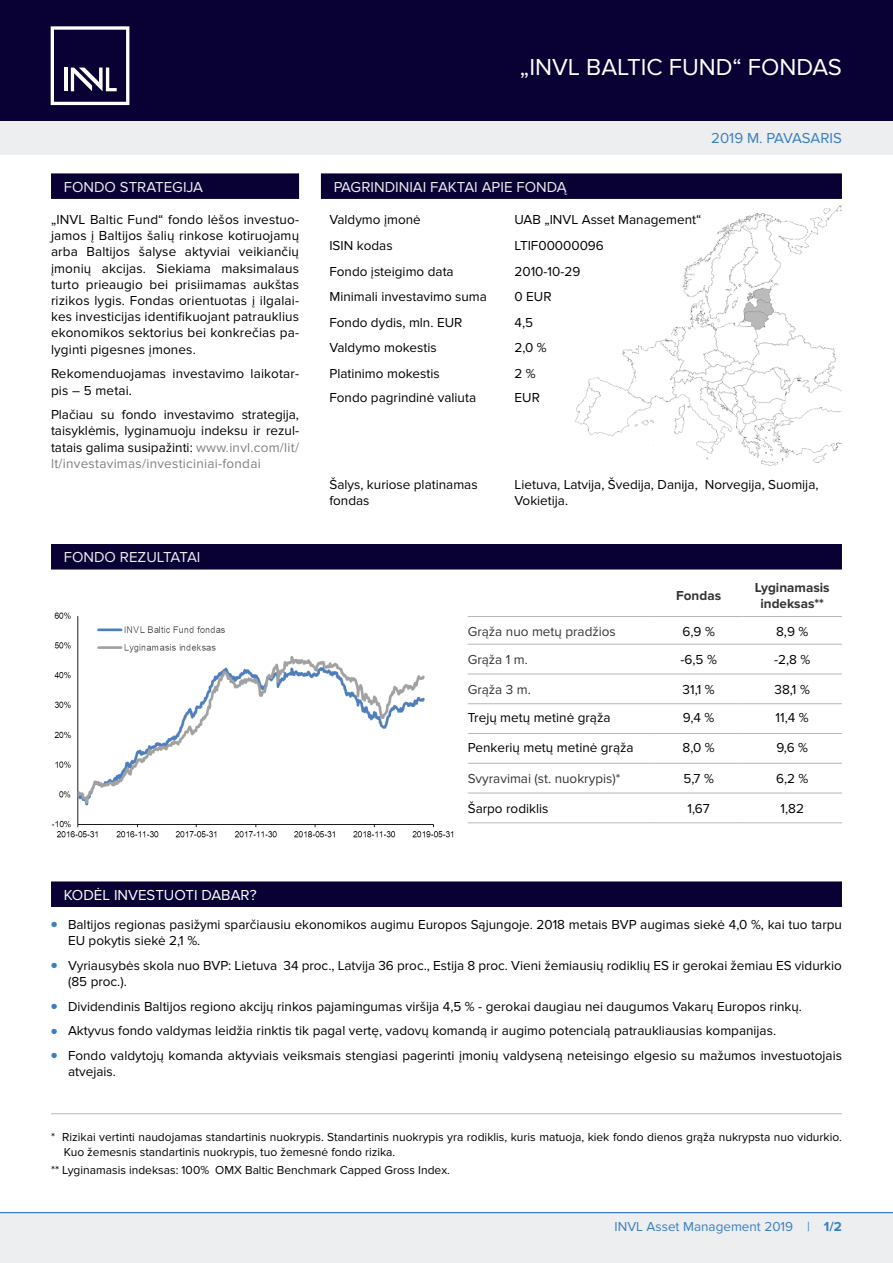
<style>
.page{position:relative;width:893px;height:1263px;background:#fff}
.page>*{position:absolute;margin:0;border:0;box-sizing:border-box;transform-origin:0 0}
.t1{font:24px "Proxima Nova";color:#fff}
.antraste_4_-_MĖLYNA{font:15px "Proxima Nova";color:#eceeef}
.antraste_2{font:15px "Proxima Nova";color:#fff}
.t2{font:15px "Proxima Nova";color:#3b7fc2}
.textas_justify{font:13.5px/16.2px "Proxima Nova";color:#000}
.t3{font:13.5px "Proxima Nova";color:#353437}
.t4{font:13.5px "Proxima Nova";color:#3b7fc2}
.t5{font:700 13.5px/16.2px "Proxima Nova";color:#353437;text-align:center}
.t6{font:12px/14.4px "Proxima Nova";color:#000}
.s1{color:#807f83}
.s2{font-weight:300;font-size:9px;color:#3b7fc2}
.s3{font-weight:700}
</style>
<div class="page">
<div style="left:0;top:117px;width:893px;height:37px;background:#eceeef"></div>
<div style="left:0;top:0;width:893px;height:120px;background:#090034"></div>
<div style="left:0;top:1212px;width:893px;height:51px;background:#eceeef"></div>
<hr style="left:0;top:1212px;width:893px;height:1px;background:#3b7fc2">
<svg style="left:51px;top:26px;width:78px;height:79px"></svg>
<img style="left:574px;top:205px;width:268px;height:261px">
<div style="left:51px;top:173px;width:248px;height:26px;background:#090034"></div>
<div style="left:321px;top:173px;width:521px;height:26px;background:#090034"></div>
<div style="left:51px;top:544px;width:791px;height:25px;background:#090034"></div>
<hr style="left:468px;top:616px;width:187px;height:1px;background:#b6b7bb">
<hr style="left:655px;top:616px;width:87px;height:1px;background:#b6b7bb">
<hr style="left:742px;top:616px;width:100px;height:1px;background:#b6b7bb">
<hr style="left:468px;top:644px;width:187px;height:1px;background:#b6b7bb">
<hr style="left:655px;top:644px;width:87px;height:1px;background:#b6b7bb">
<hr style="left:742px;top:644px;width:100px;height:1px;background:#b6b7bb">
<hr style="left:468px;top:674px;width:187px;height:1px;background:#b6b7bb">
<hr style="left:655px;top:674px;width:87px;height:1px;background:#b6b7bb">
<hr style="left:742px;top:674px;width:100px;height:1px;background:#b6b7bb">
<hr style="left:468px;top:703px;width:187px;height:1px;background:#b6b7bb">
<hr style="left:655px;top:703px;width:87px;height:1px;background:#b6b7bb">
<hr style="left:742px;top:703px;width:100px;height:1px;background:#b6b7bb">
<hr style="left:468px;top:733px;width:187px;height:1px;background:#b6b7bb">
<hr style="left:655px;top:733px;width:87px;height:1px;background:#b6b7bb">
<hr style="left:742px;top:733px;width:100px;height:1px;background:#b6b7bb">
<hr style="left:468px;top:763px;width:187px;height:1px;background:#b6b7bb">
<hr style="left:655px;top:763px;width:87px;height:1px;background:#b6b7bb">
<hr style="left:742px;top:763px;width:100px;height:1px;background:#b6b7bb">
<hr style="left:468px;top:793px;width:187px;height:1px;background:#b6b7bb">
<hr style="left:655px;top:793px;width:87px;height:1px;background:#b6b7bb">
<hr style="left:742px;top:793px;width:100px;height:1px;background:#b6b7bb">
<hr style="left:468px;top:822px;width:187px;height:1px;background:#b6b7bb">
<hr style="left:655px;top:822px;width:87px;height:1px;background:#b6b7bb">
<hr style="left:742px;top:822px;width:100px;height:1px;background:#b6b7bb">
<div style="left:51px;top:881px;width:791px;height:26px;background:#090034"></div>
<hr style="left:51px;top:1113px;width:791px;height:1px;background:#b6b7bb">
<img style="left:52px;top:612px;width:402px;height:226px">
<p class="t1" style="left:520px;top:54px;width:323px">„INVL BALTIC FUND“ FONDAS</p>
<p class="t2" style="left:711px;top:130px;width:132px">2019 M. PAVASARIS</p>
<p class="antraste_4_-_MĖLYNA" style="left:64px;top:178px;width:141px">FONDO STRATEGIJA</p>
<p class="antraste_4_-_MĖLYNA" style="left:334px;top:178px;width:234px">PAGRINDINIAI FAKTAI APIE FONDĄ</p>
<p class="textas_justify" style="left:51px;top:212px;width:250px;text-align:justify">„INVL Baltic Fund“ fondo lėšos investuo&shy;jamos į Baltijos šalių rinkose kotiruojamų arba Baltijos šalyse aktyviai veikiančių įmonių akcijas. Siekiama maksimalaus turto prieaugio bei prisiimamas aukštas rizikos lygis. Fondas orientuotas į ilgalai&shy;kes investicijas identifikuojant patrauklius ekonomikos sektorius bei konkrečias pa&shy;lyginti pigesnes įmones.</p>
<p class="textas_justify" style="left:51px;top:366px;width:250px">Rekomenduojamas investavimo laikotar&shy;pis – 5 metai.</p>
<p class="textas_justify" style="left:51px;top:407px;width:250px;text-align:justify">Plačiau su fondo investavimo strategija, taisyklėmis, lyginamuoju indeksu ir rezul&shy;tatais galima susipažinti: <span class="s1">www.invl.com/lit/ lt/investavimas/investiciniai-fondai</span></p>
<p class="textas_justify" style="left:329px;top:212px;width:93px">Valdymo įmonė</p>
<p class="textas_justify" style="left:514px;top:212px;width:188px">UAB „INVL Asset Management“</p>
<p class="textas_justify" style="left:329px;top:238px;width:65px">ISIN kodas</p>
<p class="textas_justify" style="left:514px;top:238px;width:91px">LTIF00000096</p>
<p class="textas_justify" style="left:329px;top:263px;width:126px">Fondo įsteigimo data</p>
<p class="textas_justify" style="left:514px;top:263px;width:67px">2010-10-29</p>
<p class="textas_justify" style="left:329px;top:289px;width:159px">Minimali investavimo suma</p>
<p class="textas_justify" style="left:514px;top:289px;width:39px">0 EUR</p>
<p class="textas_justify" style="left:329px;top:314px;width:134px">Fondo dydis, mln. EUR</p>
<p class="textas_justify" style="left:514px;top:314px;width:20px">4,5</p>
<p class="textas_justify" style="left:329px;top:340px;width:109px">Valdymo mokestis</p>
<p class="textas_justify" style="left:514px;top:340px;width:34px">2,0 %</p>
<p class="textas_justify" style="left:329px;top:365px;width:112px">Platinimo mokestis</p>
<p class="textas_justify" style="left:514px;top:365px;width:23px">2 %</p>
<p class="textas_justify" style="left:329px;top:389px;width:148px">Fondo pagrindinė valiuta</p>
<p class="textas_justify" style="left:514px;top:389px;width:27px">EUR</p>
<p class="antraste_4_-_MĖLYNA" style="left:64px;top:549px;width:138px">FONDO REZULTATAI</p>
<p class="textas_justify" style="left:329px;top:476px;width:150px">Šalys, kuriose platinamas fondas</p>
<p class="textas_justify" style="left:514px;top:476px;width:306px">Lietuva, Latvija, Švedija, Danija, Norvegija, Suomija,<br>Vokietija.</p>
<p class="t5" style="left:676px;top:588px;width:46px">Fondas</p>
<p class="t5" style="left:755px;top:579px;width:76px">Lyginamasis indeksas**</p>
<p class="t3" style="left:468px;top:623px;width:150px">Grąža nuo metų pradžios</p>
<p class="textas_justify" style="left:682px;top:623px;width:34px">6,9 %</p>
<p class="textas_justify" style="left:776px;top:623px;width:34px">8,9 %</p>
<p class="t3" style="left:468px;top:652px;width:62px">Grąža 1 m.</p>
<p class="textas_justify" style="left:680px;top:652px;width:38px">-6,5 %</p>
<p class="textas_justify" style="left:774px;top:652px;width:38px">-2,8 %</p>
<p class="t3" style="left:468px;top:682px;width:65px">Grąža 3 m.</p>
<p class="textas_justify" style="left:683px;top:682px;width:34px">31,1 %</p>
<p class="textas_justify" style="left:774px;top:682px;width:37px">38,1 %</p>
<p class="textas_justify" style="left:468px;top:710px;width:144px">Trejų metų metinė grąža</p>
<p class="textas_justify" style="left:683px;top:710px;width:33px">9,4 %</p>
<p class="textas_justify" style="left:776px;top:710px;width:35px">11,4 %</p>
<p class="textas_justify" style="left:468px;top:740px;width:167px">Penkerių metų metinė grąža</p>
<p class="textas_justify" style="left:683px;top:740px;width:34px">8,0 %</p>
<p class="textas_justify" style="left:776px;top:740px;width:33px">9,6 %</p>
<p class="t3" style="left:468px;top:771px;width:154px">Svyravimai (st. nuokrypis)*</p>
<p class="textas_justify" style="left:683px;top:771px;width:32px">5,7 %</p>
<p class="textas_justify" style="left:776px;top:771px;width:34px">6,2 %</p>
<p class="textas_justify" style="left:468px;top:801px;width:82px">Šarpo rodiklis</p>
<p class="textas_justify" style="left:688px;top:801px;width:24px">1,67</p>
<p class="textas_justify" style="left:780px;top:801px;width:25px">1,82</p>
<p class="antraste_2" style="left:64px;top:886px;width:194px">KODĖL INVESTUOTI DABAR?</p>
<p class="textas_justify" style="left:68px;top:916px;width:775px;text-indent:-17px"><span class="s2">●</span> Baltijos regionas pasižymi sparčiausiu ekonomikos augimu Europos Sąjungoje. 2018 metais BVP augimas siekė 4,0 %, kai tuo tarpu<br>EU pokytis siekė 2,1 %.</p>
<p class="textas_justify" style="left:68px;top:957px;width:775px;text-indent:-17px"><span class="s2">●</span> Vyriausybės skola nuo BVP: Lietuva 34 proc., Latvija 36 proc., Estija 8 proc. Vieni žemiausių rodiklių ES ir gerokai žemiau ES vidurkio (85 proc.).</p>
<p class="textas_justify" style="left:51px;top:998px;width:752px"><span class="s2">●</span> Dividendinis Baltijos regiono akcijų rinkos pajamingumas viršija 4,5 % - gerokai daugiau nei daugumos Vakarų Europos rinkų.</p>
<p class="textas_justify" style="left:51px;top:1023px;width:727px"><span class="s2">●</span> Aktyvus fondo valdymas leidžia rinktis tik pagal vertę, vadovų komandą ir augimo potencialą patraukliausias kompanijas.</p>
<p class="textas_justify" style="left:68px;top:1047px;width:775px;text-indent:-17px"><span class="s2">●</span> Fondo valdytojų komanda aktyviais veiksmais stengiasi pagerinti įmonių valdyseną neteisingo elgesio su mažumos investuotojais atvejais.</p>
<p class="t6" style="left:64px;top:1130px;width:780px;text-indent:-13px">* Rizikai vertinti naudojamas standartinis nuokrypis. Standartinis nuokrypis yra rodiklis, kuris matuoja, kiek fondo dienos grąža nukrypsta nuo vidurkio.<br>Kuo žemesnis standartinis nuokrypis, tuo žemesnė fondo rizika.</p>
<p class="t6" style="left:51px;top:1163px;width:400px">** Lyginamasis indeksas: 100% OMX Baltic Benchmark Capped Gross Index.</p>
<p class="t4" style="left:614px;top:1219px;width:229px">INVL Asset Management 2019 | <span class="s3">1/2</span></p>
</div>
